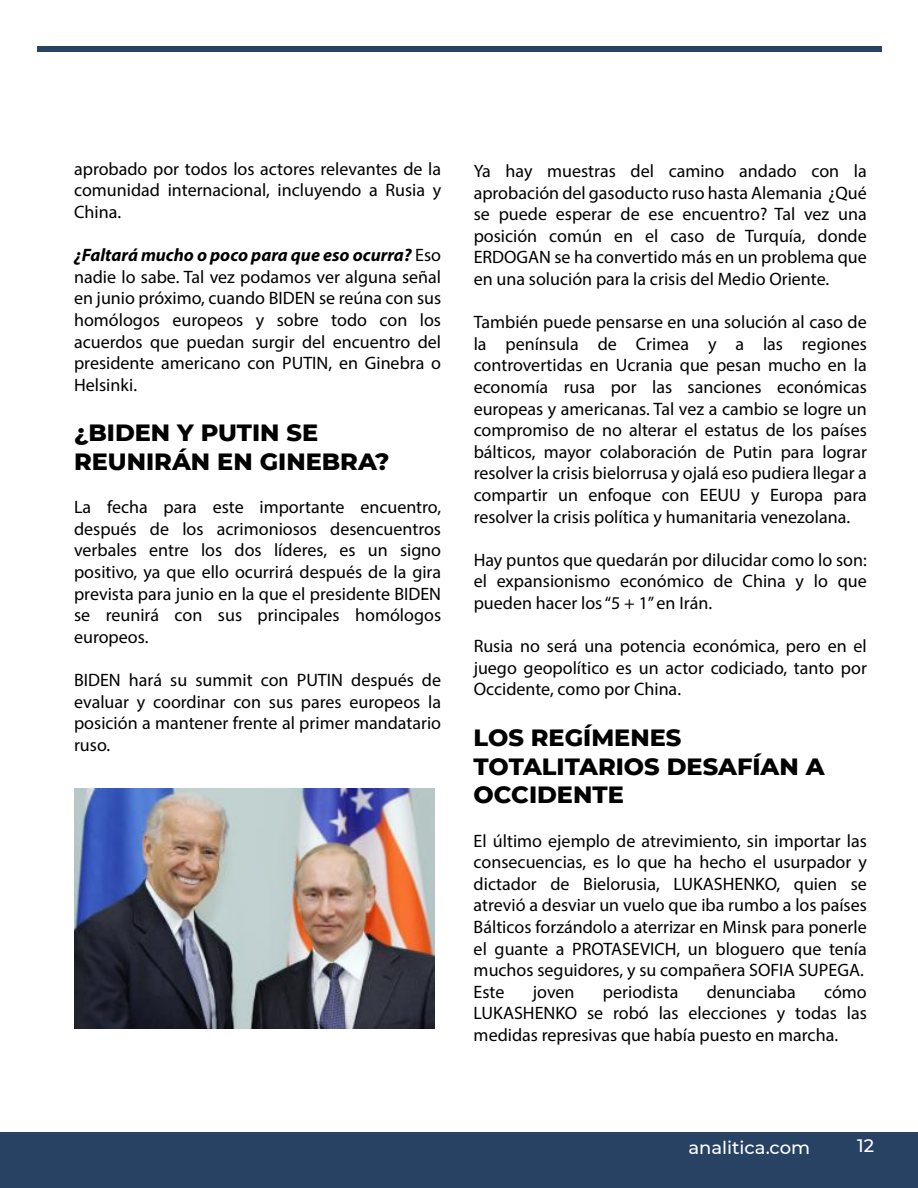
<style>
.page{position:relative;width:918px;height:1188px;background:#fff}
.page>*{position:absolute;margin:0;border:0;box-sizing:border-box;transform-origin:0 0}
.t1{font:800 24px/28.8px "Montserrat";color:#000}
.t2{font:18px/21.6px "Myriad Pro";color:#000;text-align:justify}
.t3{font:500 18px "Montserrat";color:#fff}
.s1{font-weight:700;font-style:italic}
</style>
<div class="page">
<div style="left:37px;top:46px;width:844px;height:6px;background:#284264"></div>
<div style="left:0;top:1132px;width:918px;height:56px;background:#284264"></div>
<img style="left:74px;top:788px;width:361px;height:241px">
<p class="t2" style="left:74px;top:158px;width:369px">aprobado por todos los actores relevantes de la comunidad internacional, incluyendo a Rusia y China.</p>
<p class="t2" style="left:74px;top:244px;width:369px"><span class="s1">¿Faltará mucho o poco para que eso ocurra?</span> Eso nadie lo sabe. Tal vez podamos ver alguna señal en junio próximo, cuando BIDEN se reúna con sus homólogos europeos y sobre todo con los acuerdos que puedan surgir del encuentro del presidente americano con PUTIN, en Ginebra o Helsinki.</p>
<h1 class="t1" style="left:74px;top:417px;width:317px">¿BIDEN Y PUTIN SE<br>REUNIRÁN EN GINEBRA?</h1>
<p class="t2" style="left:74px;top:496px;width:369px">La fecha para este importante encuentro, después de los acrimoniosos desencuentros verbales entre los dos líderes, es un signo positivo, ya que ello ocurrirá después de la gira prevista para junio en la que el presidente BIDEN se reunirá con sus principales homólogos europeos.</p>
<p class="t2" style="left:74px;top:669px;width:369px">BIDEN hará su summit con PUTIN después de evaluar y coordinar con sus pares europeos la posición a mantener frente al primer mandatario ruso.</p>
<p class="t2" style="left:474px;top:160px;width:395px">Ya hay muestras del camino andado con la aprobación del gasoducto ruso hasta Alemania ¿Qué se puede esperar de ese encuentro? Tal vez una posición común en el caso de Turquía, donde ERDOGAN se ha convertido más en un problema que en una solución para la crisis del Medio Oriente.</p>
<p class="t2" style="left:474px;top:311px;width:395px">También puede pensarse en una solución al caso de la península de Crimea y a las regiones controvertidas en Ucrania que pesan mucho en la economía rusa por las sanciones económicas europeas y americanas. Tal vez a cambio se logre un compromiso de no alterar el estatus de los países bálticos, mayor colaboración de Putin para lograr resolver la crisis bielorrusa y ojalá eso pudiera llegar a compartir un enfoque con EEUU y Europa para resolver la crisis política y humanitaria venezolana.</p>
<p class="t2" style="left:474px;top:549px;width:395px">Hay puntos que quedarán por dilucidar como lo son: el expansionismo económico de China y lo que pueden hacer los “5 + 1” en Irán.</p>
<p class="t2" style="left:474px;top:635px;width:395px">Rusia no será una potencia económica, pero en el juego geopolítico es un actor codiciado, tanto por Occidente, como por China.</p>
<h1 class="t1" style="left:474px;top:722px;width:353px">LOS REGÍMENES<br>TOTALITARIOS DESAFÍAN A<br>OCCIDENTE</h1>
<p class="t2" style="left:474px;top:830px;width:395px;text-align:left">El último ejemplo de atrevimiento, sin importar las consecuencias, es lo que ha hecho el usurpador y dictador de Bielorusia, LUKASHENKO, quien se atrevió a desviar un vuelo que iba rumbo a los países Bálticos forzándolo a aterrizar en Minsk para ponerle el guante a PROTASEVICH, un bloguero que tenía muchos seguidores, y su compañera SOFIA SUPEGA.<br>Este</p>
<p class="t2" style="left:533px;top:981px;width:43px">joven</p>
<p class="t2" style="left:603px;top:981px;width:77px">periodista</p>
<p class="t2" style="left:707px;top:981px;width:90px">denunciaba</p>
<p class="t2" style="left:474px;top:981px;width:395px;text-indent:350px">cómo LUKASHENKO se robó las elecciones y todas las medidas represivas que había puesto en marcha.</p>
<p class="t3" style="left:688px;top:1135px;width:123px">analitica.com</p>
<p class="t3" style="left:857px;top:1133px;width:18px">12</p>
</div>
